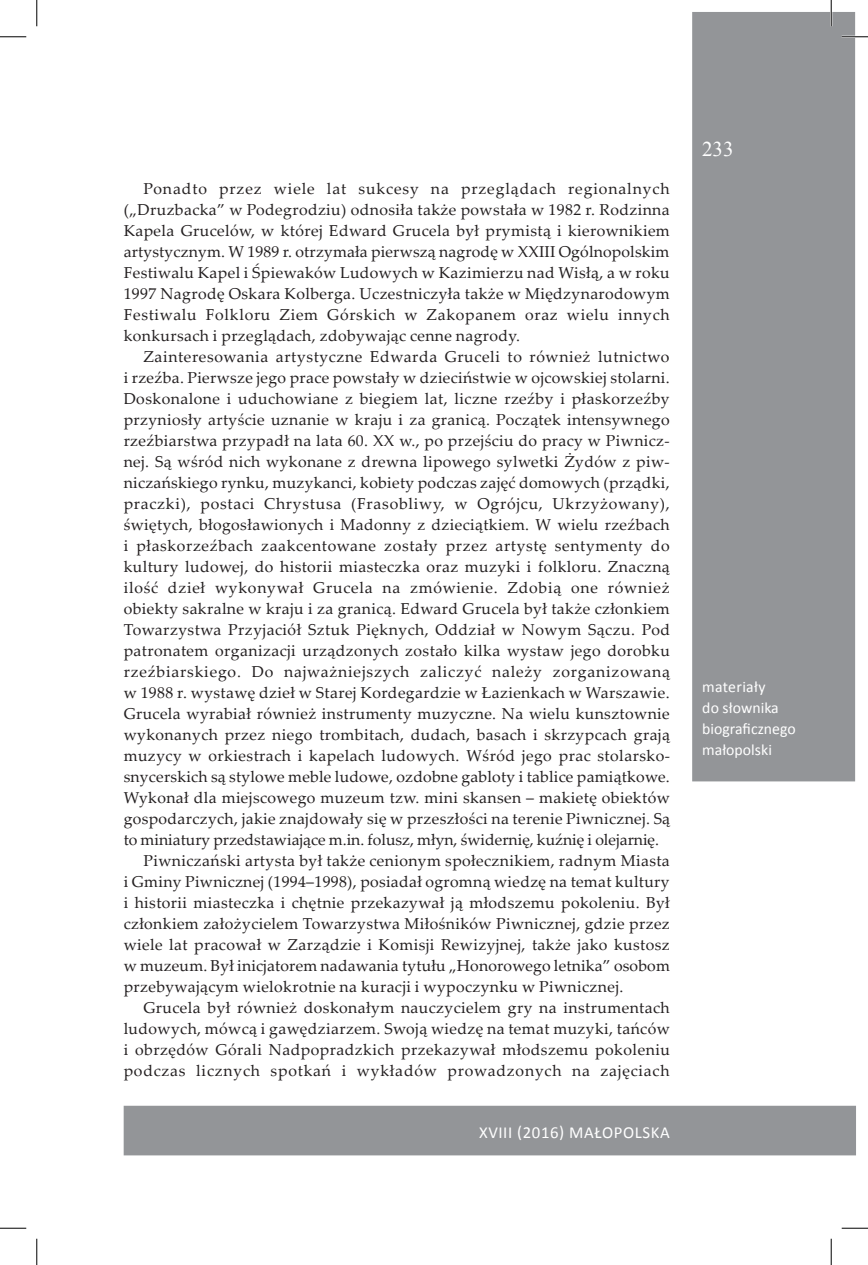
<style>
.page{position:relative;width:868px;height:1265px;background:#fff}
.page>*{position:absolute;margin:0;border:0;box-sizing:border-box;transform-origin:0 0}
.t1{font:21px "Times New Roman";color:#fff}
.t2{font:16.8px "Calibri";letter-spacing:.035em;color:#fff}
.tekst_glowny{font:15.75px/21px "Palatino Linotype";letter-spacing:.025em;color:#231f20;text-align:justify}
.t3{font:15.75px/21px "Calibri";letter-spacing:.005em;color:#fff}
</style>
<div class="page">
<div style="left:692px;top:13px;width:161px;height:767px;background:#939598"></div>
<div style="left:692px;top:12px;width:162px;height:769px;border:2px solid #939598"></div>
<div style="left:124px;top:1106px;width:730px;height:48px;background:#939598"></div>
<div style="left:124px;top:1105px;width:731px;height:50px;border:2px solid #939598"></div>
<hr style="left:841px;top:36px;width:26px;height:2px;background:#fff">
<hr style="left:829px;top:0;width:3px;height:26px;background:#fff">
<svg style="left:0;top:36px;width:26px;height:1px"></svg>
<svg style="left:841px;top:36px;width:26px;height:1px"></svg>
<svg style="left:0;top:1227px;width:26px;height:1px"></svg>
<svg style="left:841px;top:1227px;width:26px;height:1px"></svg>
<svg style="left:36px;top:0;width:1px;height:26px"></svg>
<svg style="left:36px;top:1238px;width:1px;height:26px"></svg>
<svg style="left:830px;top:0;width:1px;height:26px"></svg>
<svg style="left:830px;top:1238px;width:1px;height:26px"></svg>
<p class="tekst_glowny" style="left:124px;top:177px;width:547px;text-indent:20px">Ponadto przez wiele lat sukcesy na przeglądach regionalnych („Druzbacka” w Podegrodziu) odnosiła także powstała w 1982 r. Rodzinna Kapela Grucelów, w której Edward Grucela był prymistą i kierownikiem artystycznym. W 1989 r. otrzymała pierwszą nagrodę w XXIII Ogólnopolskim Festiwalu Kapel i Śpiewaków Ludowych w Kazimierzu nad Wisłą, a w roku 1997 Nagrodę Oskara Kolberga. Uczestniczyła także w Międzynarodowym Festiwalu Folkloru Ziem Górskich w Zakopanem oraz wielu innych konkursach i przeglądach, zdobywając cenne nagrody.</p>
<p class="tekst_glowny" style="left:124px;top:345px;width:547px;text-indent:20px">Zainteresowania artystyczne Edwarda Gruceli to również lutnictwo i rzeźba. Pierwsze jego prace powstały w dzieciństwie w ojcowskiej stolarni.<br>Doskonalone i uduchowiane z biegiem lat, liczne rzeźby i płaskorzeźby przyniosły artyście uznanie w kraju i za granicą. Początek intensywnego rzeźbiarstwa przypadł na lata 60. XX w., po przejściu do pracy w Piwnicz&shy;nej. Są wśród nich wykonane z drewna lipowego sylwetki Żydów z piw&shy;niczańskiego rynku, muzykanci, kobiety podczas zajęć domowych (prządki, praczki), postaci Chrystusa (Frasobliwy, w Ogrójcu, Ukrzyżowany), świętych, błogosławionych i Madonny z dzieciątkiem. W wielu rzeźbach i płaskorzeźbach zaakcentowane zostały przez artystę sentymenty do kultury ludowej, do historii miasteczka oraz muzyki i folkloru. Znaczną ilość dzieł wykonywał Grucela na zmówienie. Zdobią one również obiekty sakralne w kraju i za granicą. Edward Grucela był także członkiem Towarzystwa Przyjaciół Sztuk Pięknych, Oddział w Nowym Sączu. Pod patronatem organizacji urządzonych zostało kilka wystaw jego dorobku rzeźbiarskiego. Do najważniejszych zaliczyć należy zorganizowaną w 1988 r. wystawę dzieł w Starej Kordegardzie w Łazienkach w Warszawie.<br>Grucela wyrabiał również instrumenty muzyczne. Na wielu kunsztownie wykonanych przez niego trombitach, dudach, basach i skrzypcach grają muzycy w orkiestrach i kapelach ludowych. Wśród jego prac stolarsko&shy;snycerskich są stylowe meble ludowe, ozdobne gabloty i tablice pamiątkowe.<br>Wykonał dla miejscowego muzeum tzw. mini skansen – makietę obiektów gospodarczych, jakie znajdowały się w przeszłości na terenie Piwnicznej. Są to miniatury przedstawiające m.in. folusz, młyn, świdernię, kuźnię i olejarnię.</p>
<p class="tekst_glowny" style="left:124px;top:849px;width:547px;text-indent:20px">Piwniczański artysta był także cenionym społecznikiem, radnym Miasta i Gminy Piwnicznej (1994–1998), posiadał ogromną wiedzę na temat kultury i historii miasteczka i chętnie przekazywał ją młodszemu pokoleniu. Był członkiem założycielem Towarzystwa Miłośników Piwnicznej, gdzie przez wiele lat pracował w Zarządzie i Komisji Rewizyjnej, także jako kustosz w muzeum. Był inicjatorem nadawania tytułu „Honorowego letnika” osobom przebywającym wielokrotnie na kuracji i wypoczynku w Piwnicznej.</p>
<p class="tekst_glowny" style="left:124px;top:996px;width:547px;text-indent:20px">Grucela był również doskonałym nauczycielem gry na instrumentach ludowych, mówcą i gawędziarzem. Swoją wiedzę na temat muzyki, tańców i obrzędów Górali Nadpopradzkich przekazywał młodszemu pokoleniu podczas licznych spotkań i wykładów prowadzonych na zajęciach</p>
<p class="t2" style="left:479px;top:1121px;width:192px">XVIII (2016) maŁopolska</p>
<h1 class="t1" style="left:701px;top:134px;width:33px">233</h1>
<p class="t3" style="left:701px;top:675px;width:95px">materiały<br>do słownika biograficznego małopolski</p>
</div>
